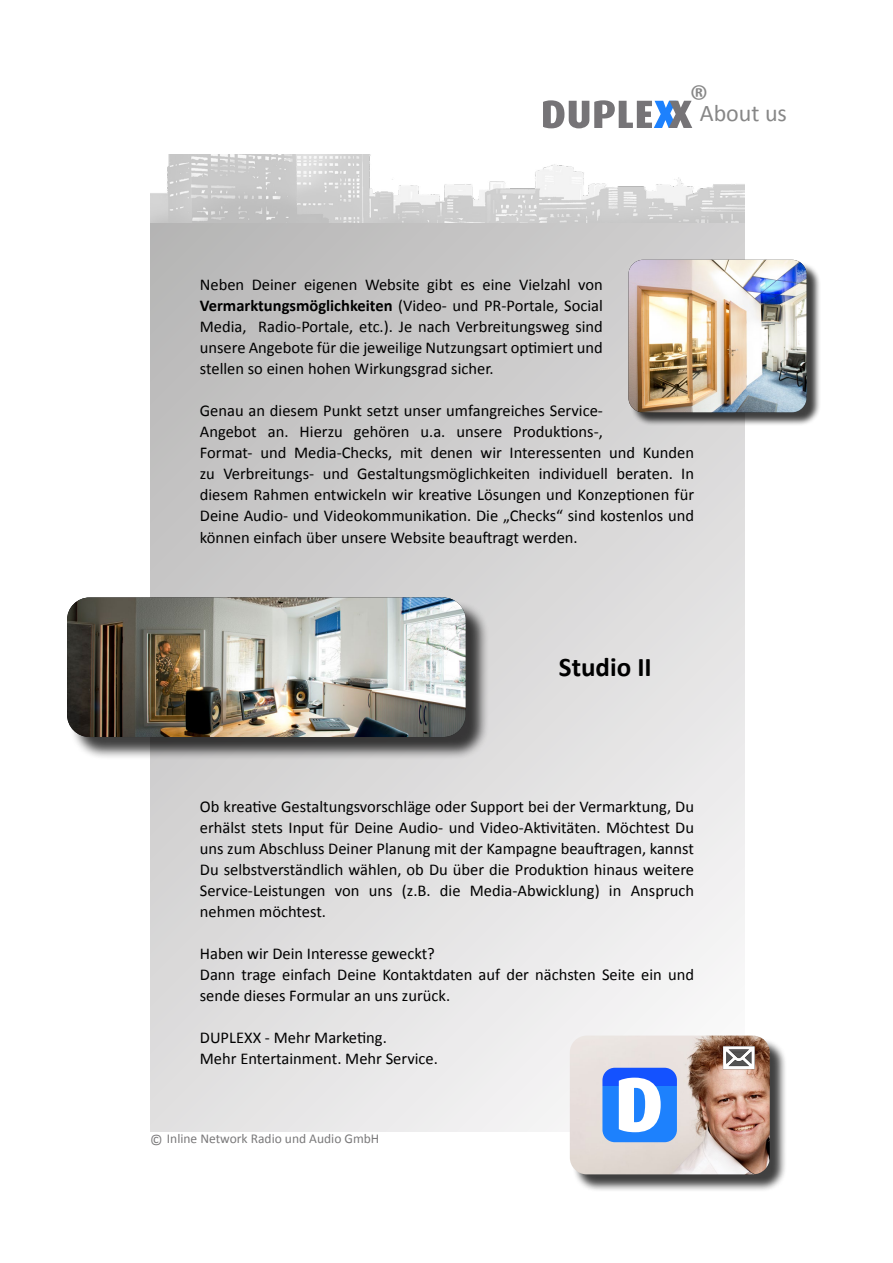
<style>
.page{position:relative;width:893px;height:1263px;background:#fff}
.page>*{position:absolute;margin:0;border:0;box-sizing:border-box;transform-origin:0 0}
.t1{font:700 27px "Calibri";color:#000}
.t2{font:24px "Calibri";color:#878787}
.t3{font:16.5px/21px "Calibri";color:#000}
.t4{font:13.5px "Calibri";color:#7a797a}
.s1{font-weight:700}
.s2{font-size:15px}
</style>
<div class="page">
<svg style="left:151px;top:222px;width:594px;height:909px;background:#d8d8d8"></svg>
<img style="left:151px;top:154px;width:594px;height:68px">
<svg style="left:543px;top:100px;width:149px;height:28px"></svg>
<div style="left:572px;top:1038px;width:215px;height:154px;background:#000;opacity:.75"></div>
<img style="left:570px;top:1035px;width:200px;height:139px">
<svg style="left:723px;top:1046px;width:32px;height:23px"></svg>
<div style="left:70px;top:601px;width:419px;height:159px;background:#000;opacity:.75"></div>
<img style="left:67px;top:597px;width:399px;height:140px">
<div style="left:630px;top:262px;width:191px;height:165px;background:#000;opacity:.75"></div>
<img style="left:628px;top:260px;width:178px;height:152px">
<svg style="left:602px;top:1068px;width:75px;height:74px"></svg>
<h2 class="t2" style="left:689px;top:97px;width:99px"><sup>®</sup>About us</h2>
<p class="t3" style="left:200px;top:274px;width:405px;text-align:justify">Neben Deiner eigenen Website gibt es eine Vielzahl von <span class="s1">Vermarktungsmöglichkeiten</span> (Video- und PR-Portale, Social Media, Radio-Portale, etc.). Je nach Verbreitungsweg sind unsere Angebote für die jeweilige Nutzungsart optimiert und stellen so einen hohen Wirkungsgrad sicher.</p>
<p class="t3" style="left:200px;top:400px;width:496px">Genau an diesem Punkt setzt unser umfangreiches Service-<br>Angebot an. Hierzu gehören u.a. unsere Produktions-,<br>Format- und Media-Checks, mit denen wir Interessenten und Kunden zu Verbreitungs- und Gestaltungsmöglichkeiten individuell beraten. In diesem Rahmen entwickeln wir kreative Lösungen und Konzeptionen für Deine Audio- und Videokommunikation. Die „Checks“ sind kostenlos und können einfach über unsere Website beauftragt werden.</p>
<h1 class="t1" style="left:559px;top:648px;width:94px">Studio II</h1>
<p class="t3" style="left:200px;top:795px;width:496px;text-align:justify">Ob kreative Gestaltungsvorschläge oder Support bei der Vermarktung, Du erhälst stets Input für Deine Audio- und Video-Aktivitäten. Möchtest Du uns zum Abschluss Deiner Planung mit der Kampagne beauftragen, kannst Du selbstverständlich wählen, ob Du über die Produktion hinaus weitere Service-Leistungen von uns (z.B. die Media-Abwicklung) in Anspruch nehmen möchtest.</p>
<p class="t3" style="left:200px;top:942px;width:496px">Haben wir Dein Interesse geweckt?<br>Dann trage einfach Deine Kontaktdaten auf der nächsten Seite ein und sende dieses Formular an uns zurück.</p>
<p class="t3" style="left:200px;top:1026px;width:240px">DUPLEXX - Mehr Marketing.<br>Mehr Entertainment. Mehr Service.</p>
<p class="t4" style="left:150px;top:1129px;width:231px"><span class="s2">©</span> Inline Network Radio und Audio GmbH</p>
</div>
